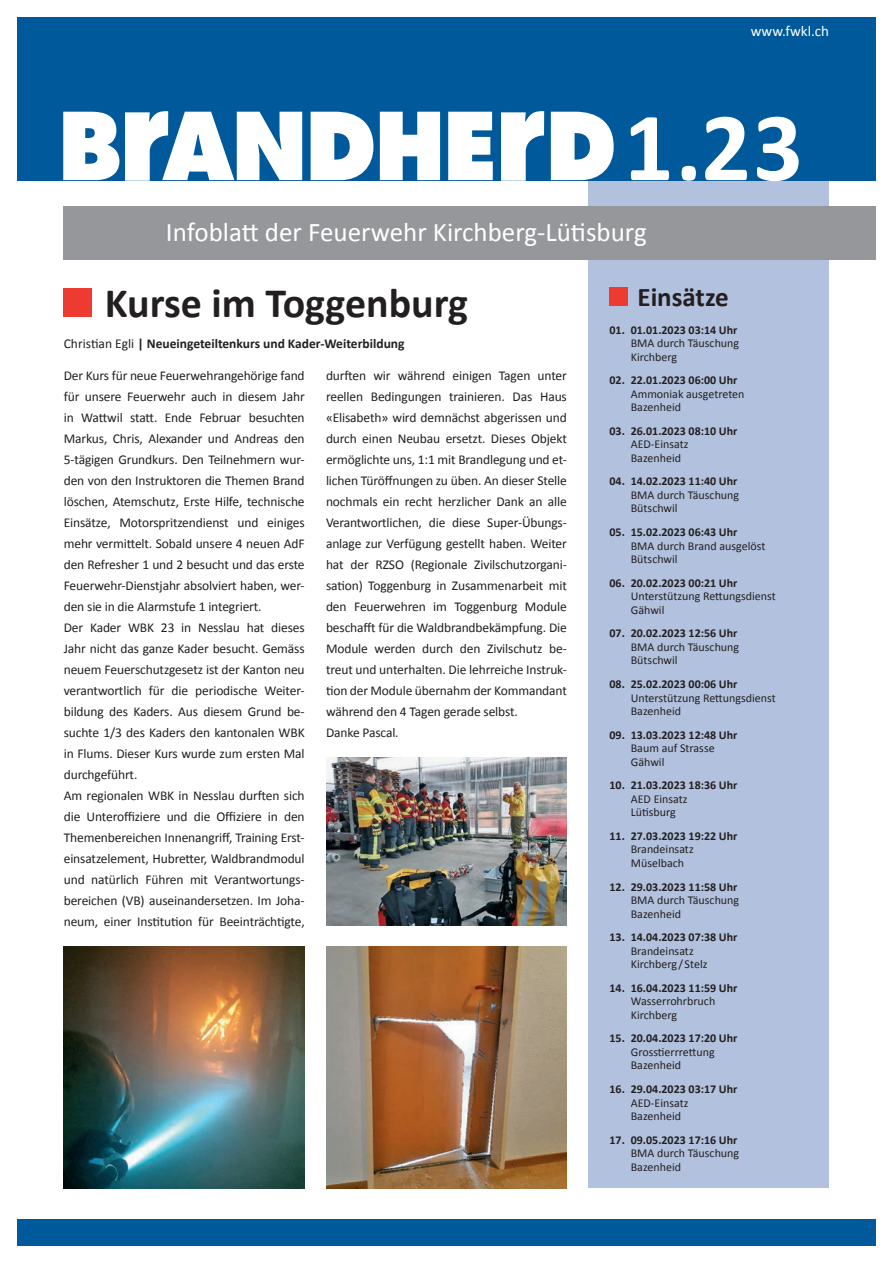
<style>
.page{position:relative;width:893px;height:1263px;background:#fff}
.page>*{position:absolute;margin:0;border:0;box-sizing:border-box;transform-origin:0 0}
.t1{font:700 98.55px "Calibri";color:#fff}
.t2{font:700 42px "Calibri";color:#231f20}
.t3{font:27px "Calibri";color:#fff}
.t4{font:700 27px "Calibri";color:#231f20}
.t5{font:15px "Calibri";color:#fff}
.t6{font:13.5px/21px "Calibri";letter-spacing:-.01em;color:#231f20}
.t7{font:700 13.5px "Calibri";color:#231f20}
.t8{font:12px/13.5px "Calibri";color:#231f20}
.t9{font:700 12px "Calibri";color:#231f20}
.s1{font-weight:400}
</style>
<div class="page">
<div style="left:17px;top:1219px;width:859px;height:27px;background:#00599a"></div>
<div style="left:588px;top:26px;width:241px;height:1162px;background:#b2c2de"></div>
<div style="left:17px;top:17px;width:859px;height:163px;background:#00599a"></div>
<div style="left:64px;top:206px;width:812px;height:54px;background:#95979a"></div>
<svg style="left:63px;top:112px;width:56px;height:68px"></svg>
<svg style="left:311px;top:112px;width:62px;height:68px"></svg>
<svg style="left:380px;top:112px;width:60px;height:68px"></svg>
<svg style="left:448px;top:112px;width:45px;height:68px"></svg>
<svg style="left:551px;top:112px;width:63px;height:68px"></svg>
<svg style="left:125px;top:111px;width:177px;height:70px"></svg>
<svg style="left:501px;top:111px;width:43px;height:70px"></svg>
<div style="left:609px;top:287px;width:19px;height:19px;background:#ee3b32"></div>
<div style="left:64px;top:288px;width:28px;height:29px;background:#ee3b32"></div>
<img style="left:64px;top:947px;width:241px;height:241px">
<img style="left:326px;top:947px;width:241px;height:241px">
<img style="left:326px;top:758px;width:241px;height:168px">
<p class="t5" style="left:751px;top:22px;width:80px">www.fwkl.ch</p>
<h1 class="t1" style="left:624px;top:86px;width:181px">1.23</h1>
<h3 class="t3" style="left:166px;top:215px;width:482px">Infoblatt der Feuerwehr Kirchberg-Lütisburg</h3>
<h2 class="t2" style="left:105px;top:277px;width:365px">Kurse im Toggenburg</h2>
<p class="t7" style="left:64px;top:335px;width:342px"><span class="s1">Christian Egli</span> | Neueingeteiltenkurs und Kader-Weiterbildung</p>
<p class="t6" style="left:64px;top:364px;width:242px">Der Kurs für neue Feuerwehrangehörige fand für unsere Feuerwehr auch in diesem Jahr in Wattwil statt. Ende Februar besuchten Markus, Chris, Alexander und Andreas den 5-tägigen Grundkurs. Den Teilnehmern wur&shy;den von den Instruktoren die Themen Brand löschen, Atemschutz, Erste Hilfe, technische Einsätze, Motorspritzendienst und einiges mehr vermittelt. Sobald unsere 4 neuen AdF den Refresher 1 und 2 besucht und das erste Feuerwehr-Dienstjahr absolviert haben, wer&shy;den sie in die Alarmstufe 1 integriert.<br>Der Kader WBK 23 in Nesslau hat dieses Jahr nicht das ganze Kader besucht. Gemäss neuem Feuerschutzgesetz ist der Kanton neu verantwortlich für die periodische Weiter&shy;bildung des Kaders. Aus diesem Grund be&shy;suchte 1/3 des Kaders den kantonalen WBK in Flums. Dieser Kurs wurde zum ersten Mal durchgeführt.<br>Am regionalen WBK in Nesslau durften sich die Unteroffiziere und die Offiziere in den Themenbereichen Innenangriff, Training Erst&shy;einsatzelement, Hubretter, Waldbrandmodul und natürlich Führen mit Verantwortungs&shy;bereichen (VB) auseinandersetzen. Im Joha&shy;neum, einer Institution für Beeinträchtigte,</p>
<p class="t6" style="left:326px;top:364px;width:242px">durften wir während einigen Tagen unter reellen Bedingungen trainieren. Das Haus «Elisabeth» wird demnächst abgerissen und durch einen Neubau ersetzt. Dieses Objekt ermöglichte uns, 1:1 mit Brandlegung und et&shy;lichen Türöffnungen zu üben. An dieser Stelle nochmals ein recht herzlicher Dank an alle Verantwortlichen, die diese Super-Übungs&shy;anlage zur Verfügung gestellt haben. Weiter hat der RZSO (Regionale Zivilschutzorgani&shy;sation) Toggenburg in Zusammenarbeit mit den Feuerwehren im Toggenburg Module beschafft für die Waldbrandbekämpfung. Die Module werden durch den Zivilschutz be&shy;treut und unterhalten. Die lehrreiche Instruk&shy;tion der Module übernahm der Kommandant während den 4 Tagen gerade selbst.<br>Danke Pascal.</p>
<h3 class="t4" style="left:637px;top:280px;width:93px">Einsätze</h3>
<p class="t9" style="left:609px;top:322px;width:129px">01. 01.01.2023 03:14 Uhr</p>
<p class="t8" style="left:631px;top:336px;width:110px">BMA durch Täuschung<br>Kirchberg</p>
<p class="t9" style="left:609px;top:373px;width:129px">02. 22.01.2023 06:00 Uhr</p>
<p class="t8" style="left:631px;top:386px;width:115px">Ammoniak ausgetreten<br>Bazenheid</p>
<p class="t9" style="left:609px;top:423px;width:129px">03. 26.01.2023 08:10 Uhr</p>
<p class="t8" style="left:631px;top:437px;width:59px">AED-Einsatz<br>Bazenheid</p>
<p class="t9" style="left:609px;top:474px;width:129px">04. 14.02.2023 11:40 Uhr</p>
<p class="t8" style="left:631px;top:488px;width:110px">BMA durch Täuschung<br>Bütschwil</p>
<p class="t9" style="left:609px;top:525px;width:129px">05. 15.02.2023 06:43 Uhr</p>
<p class="t8" style="left:631px;top:538px;width:136px">BMA durch Brand ausgelöst<br>Bütschwil</p>
<p class="t9" style="left:609px;top:575px;width:129px">06. 20.02.2023 00:21 Uhr</p>
<p class="t8" style="left:631px;top:589px;width:146px">Unterstützung Rettungsdienst<br>Gähwil</p>
<p class="t9" style="left:609px;top:626px;width:129px">07. 20.02.2023 12:56 Uhr</p>
<p class="t8" style="left:631px;top:640px;width:110px">BMA durch Täuschung<br>Bütschwil</p>
<p class="t9" style="left:609px;top:677px;width:129px">08. 25.02.2023 00:06 Uhr</p>
<p class="t8" style="left:631px;top:690px;width:146px">Unterstützung Rettungsdienst<br>Bazenheid</p>
<p class="t9" style="left:609px;top:727px;width:129px">09. 13.03.2023 12:48 Uhr</p>
<p class="t8" style="left:631px;top:741px;width:85px">Baum auf Strasse<br>Gähwil</p>
<p class="t9" style="left:609px;top:778px;width:129px">10. 21.03.2023 18:36 Uhr</p>
<p class="t8" style="left:631px;top:791px;width:58px">AED Einsatz<br>Lütisburg</p>
<p class="t9" style="left:609px;top:828px;width:129px">11. 27.03.2023 19:22 Uhr</p>
<p class="t8" style="left:631px;top:842px;width:64px">Brandeinsatz<br>Müselbach</p>
<p class="t9" style="left:609px;top:879px;width:129px">12. 29.03.2023 11:58 Uhr</p>
<p class="t8" style="left:631px;top:893px;width:110px">BMA durch Täuschung<br>Bazenheid</p>
<p class="t9" style="left:609px;top:930px;width:129px">13. 14.04.2023 07:38 Uhr</p>
<p class="t8" style="left:631px;top:943px;width:78px">Brandeinsatz<br>Kirchberg / Stelz</p>
<p class="t9" style="left:609px;top:980px;width:129px">14. 16.04.2023 11:59 Uhr</p>
<p class="t8" style="left:631px;top:994px;width:86px">Wasserrohrbruch<br>Kirchberg</p>
<p class="t9" style="left:609px;top:1031px;width:129px">15. 20.04.2023 17:20 Uhr</p>
<p class="t8" style="left:631px;top:1045px;width:85px">Grosstierrrettung<br>Bazenheid</p>
<p class="t9" style="left:609px;top:1082px;width:129px">16. 29.04.2023 03:17 Uhr</p>
<p class="t8" style="left:631px;top:1095px;width:59px">AED-Einsatz<br>Bazenheid</p>
<p class="t9" style="left:609px;top:1132px;width:129px">17. 09.05.2023 17:16 Uhr</p>
<p class="t8" style="left:631px;top:1146px;width:110px">BMA durch Täuschung<br>Bazenheid</p>
</div>
